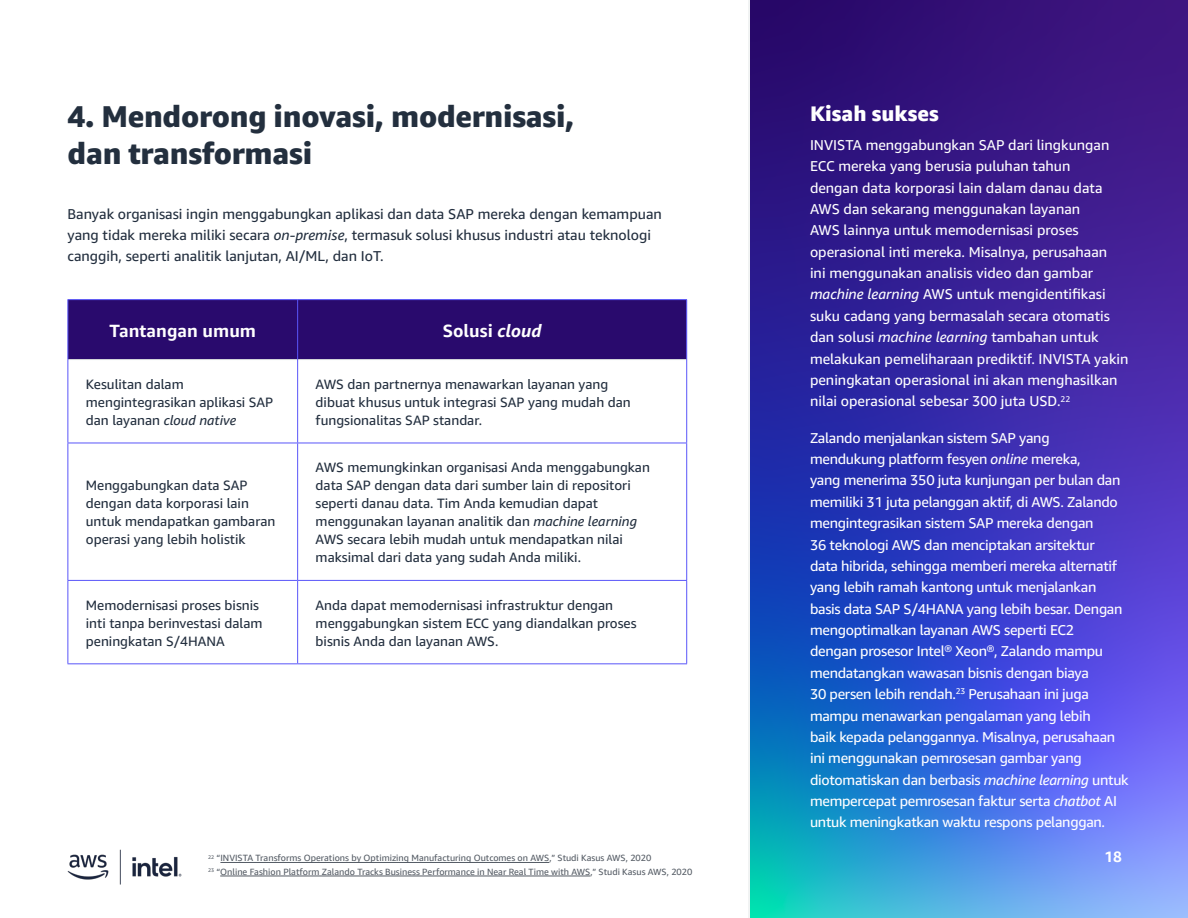
<style>
.page{position:relative;width:1188px;height:918px;background:#fff}
.page>*{position:absolute;margin:0;border:0;box-sizing:border-box;transform-origin:0 0}
.Subhead_1{font:800 30px/37.5px "Amazon Ember";letter-spacing:-.01em;color:#232f3e}
.Subhead_2{font:800 21px "Amazon Ember";color:#fff}
.t1{font:700 17.7px "Amazon Ember";color:#fff}
.t2{font:700 15px "Amazon Ember";color:#fff}
.Body{font:14.25px/21.5px "Amazon Ember";letter-spacing:-.02em;color:#fff}
.Body-2{font:14.25px/21.3px "Amazon Ember";color:#fff}
.Body-3{font:14.25px/21.3px "Amazon Ember";color:#222e3e}
.Body-4{font:13.5px/18px "Amazon Ember";color:#222e3e}
.Reference_Links{font:9px "Amazon Ember";color:#545b64}
.s1{font-style:italic}
</style>
<div class="page">
<img style="left:751px;top:0;width:437px;height:918px">
<div style="left:69px;top:300px;width:617px;height:59px;background:#290a6d"></div>
<hr style="left:68px;top:359px;width:229px;height:1px;background:#d4dada">
<hr style="left:298px;top:359px;width:388px;height:1px;background:#d4dada">
<hr style="left:68px;top:299px;width:230px;height:1px;background:#5955f9">
<hr style="left:68px;top:300px;width:1px;height:60px;background:#5955f9">
<hr style="left:298px;top:299px;width:389px;height:1px;background:#5955f9">
<hr style="left:297px;top:300px;width:1px;height:60px;background:#5955f9">
<hr style="left:686px;top:300px;width:1px;height:60px;background:#5955f9">
<hr style="left:68px;top:360px;width:1px;height:83px;background:#5955f9">
<hr style="left:297px;top:360px;width:1px;height:83px;background:#5955f9">
<hr style="left:686px;top:360px;width:1px;height:83px;background:#5955f9">
<hr style="left:68px;top:581px;width:1px;height:82px;background:#5955f9">
<hr style="left:297px;top:581px;width:1px;height:82px;background:#5955f9">
<hr style="left:686px;top:581px;width:1px;height:82px;background:#5955f9">
<hr style="left:68px;top:663px;width:230px;height:1px;background:#5955f9">
<hr style="left:298px;top:663px;width:389px;height:1px;background:#5955f9">
<hr style="left:68px;top:443px;width:230px;height:1px;background:#5955f9">
<hr style="left:68px;top:443px;width:1px;height:137px;background:#5955f9">
<hr style="left:298px;top:443px;width:389px;height:1px;background:#5955f9">
<hr style="left:297px;top:443px;width:1px;height:137px;background:#5955f9">
<hr style="left:686px;top:443px;width:1px;height:137px;background:#5955f9">
<hr style="left:68px;top:580px;width:230px;height:1px;background:#5955f9">
<hr style="left:298px;top:580px;width:389px;height:1px;background:#5955f9">
<hr style="left:220px;top:862px;width:329px;height:1px;background:#545b64">
<hr style="left:220px;top:876px;width:370px;height:1px;background:#545b64">
<img style="left:67px;top:849px;width:115px;height:36px">
<p class="Subhead_1" style="left:68px;top:98px;width:509px">4. Mendorong inovasi, modernisasi, dan transformasi</p>
<p class="Body-3" style="left:68px;top:203px;width:596px">Banyak organisasi ingin menggabungkan aplikasi dan data SAP mereka dengan kemampuan yang tidak mereka miliki secara <span class="s1">on-premise</span>, termasuk solusi khusus industri atau teknologi canggih, seperti analitik lanjutan, AI/ML, dan IoT.</p>
<p class="t1" style="left:109px;top:320px;width:148px">Tantangan umum</p>
<p class="t1" style="left:443px;top:320px;width:100px">Solusi <span class="s1">cloud</span></p>
<p class="Body-4" style="left:86px;top:375px;width:189px">Kesulitan dalam mengintegrasikan aplikasi SAP dan layanan <span class="s1">cloud native</span></p>
<p class="Body-4" style="left:316px;top:375px;width:317px">AWS dan partnernya menawarkan layanan yang dibuat khusus untuk integrasi SAP yang mudah dan fungsionalitas SAP standar.</p>
<p class="Body-4" style="left:86px;top:477px;width:191px">Menggabungkan data SAP dengan data korporasi lain untuk mendapatkan gambaran operasi yang lebih holistik</p>
<p class="Body-4" style="left:316px;top:459px;width:336px">AWS memungkinkan organisasi Anda menggabungkan data SAP dengan data dari sumber lain di repositori seperti danau data. Tim Anda kemudian dapat menggunakan layanan analitik dan <span class="s1">machine learning </span>AWS secara lebih mudah untuk mendapatkan nilai maksimal dari data yang sudah Anda miliki.</p>
<p class="Body-4" style="left:86px;top:596px;width:178px">Memodernisasi proses bisnis inti tanpa berinvestasi dalam peningkatan S/4HANA</p>
<p class="Body-4" style="left:316px;top:596px;width:322px">Anda dapat memodernisasi infrastruktur dengan menggabungkan sistem ECC yang diandalkan proses bisnis Anda dan layanan AWS.</p>
<p class="Reference_Links" style="left:208px;top:853px;width:445px"><sup>22</sup> “INVISTA Transforms Operations by Optimizing Manufacturing Outcomes on AWS,” Studi Kasus AWS, 2020</p>
<p class="Reference_Links" style="left:208px;top:866px;width:486px"><sup>23</sup> “Online Fashion Platform Zalando Tracks Business Performance in Near Real Time with AWS,” Studi Kasus AWS, 2020</p>
<p class="Subhead_2" style="left:810px;top:100px;width:130px">Kisah sukses</p>
<p class="Body-2" style="left:810px;top:134px;width:320px">INVISTA menggabungkan SAP dari lingkungan ECC mereka yang berusia puluhan tahun<br>dengan data korporasi lain dalam danau data AWS dan sekarang menggunakan layanan<br>AWS lainnya untuk memodernisasi proses operasional inti mereka. Misalnya, perusahaan<br>ini menggunakan analisis video dan gambar <span class="s1">machine learning</span> AWS untuk mengidentifikasi suku cadang yang bermasalah secara otomatis dan solusi <span class="s1">machine learning</span> tambahan untuk melakukan pemeliharaan prediktif. INVISTA yakin peningkatan operasional ini akan menghasilkan nilai operasional sebesar 300 juta USD.<sup>22</sup></p>
<p class="Body" style="left:810px;top:427px;width:320px">Zalando menjalankan sistem SAP yang<br>mendukung platform fesyen <span class="s1">online</span> mereka,<br>yang menerima 350 juta kunjungan per bulan dan memiliki 31 juta pelanggan aktif, di AWS. Zalando mengintegrasikan sistem SAP mereka dengan<br>36 teknologi AWS dan menciptakan arsitektur<br>data hibrida, sehingga memberi mereka alternatif yang lebih ramah kantong untuk menjalankan basis data SAP S/4HANA yang lebih besar. Dengan mengoptimalkan layanan AWS seperti EC2<br>dengan prosesor Intel® Xeon®, Zalando mampu mendatangkan wawasan bisnis dengan biaya<br>30 persen lebih rendah.<sup>23</sup> Perusahaan ini juga mampu menawarkan pengalaman yang lebih<br>baik kepada pelanggannya. Misalnya, perusahaan ini menggunakan pemrosesan gambar yang diotomatiskan dan berbasis <span class="s1">machine learning</span> untuk mempercepat pemrosesan faktur serta <span class="s1">chatbot</span> AI untuk meningkatkan waktu respons pelanggan.</p>
<p class="t2" style="left:1105px;top:847px;width:19px">18</p>
</div>
